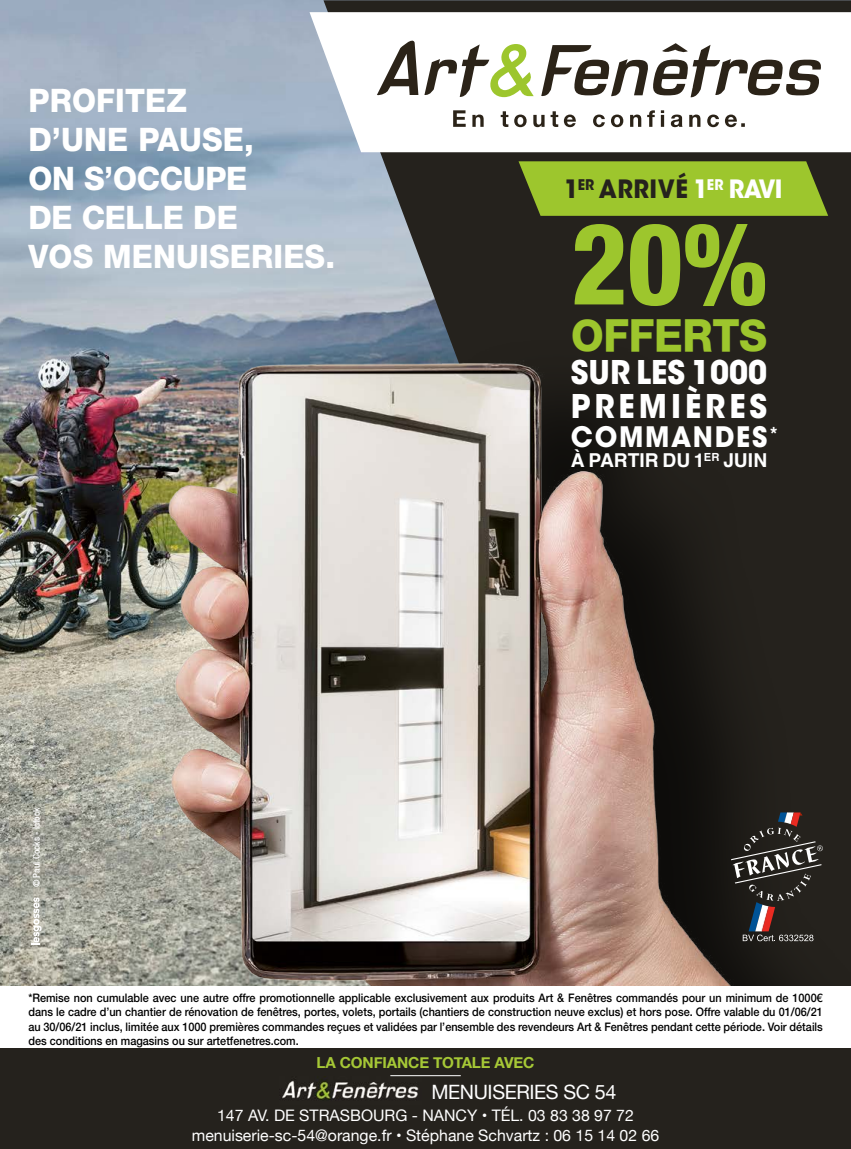
<style>
.page{position:relative;width:851px;height:1149px;background:#fff}
.page>*{position:absolute;margin:0;border:0;box-sizing:border-box;transform-origin:0 0}
.t1{font:800 condensed 113.55px "Helvetica 87";color:#9dc62d;scale:.95 1}
.t2{font:800 44.25px "Helvetica Neue";letter-spacing:-.01em;color:#9dc62d;scale:.95 1}
.t3{font:800 32.4px/38.8px "Helvetica Neue LT Std";letter-spacing:.005em;color:#fff;scale:.95 1}
.t4{font:700 32.4px/33.9px "ITC Avant Garde Std";letter-spacing:.13em;color:#fff;scale:.95 1}
.t5{font:700 28.05px "ITC Avant Garde Std";letter-spacing:.065em;color:#fff;scale:.95 1}
.t6{font:700 25.05px "ITC Avant Garde Std";letter-spacing:.02em;color:#25221d;scale:.95 1}
.t7{font:19.8px "Helvetica Neue";letter-spacing:-.02em;color:#fff}
.t8{font:700 19.2px "Helvetica";color:#fff}
.t9{font:15.9px/20.7px "Helvetica Neue";color:#fff;text-align:center}
.t10{font:700 15.15px "Helvetica Neue";letter-spacing:-.01em;color:#a6c836}
.t11{font:500 11.85px/14.1px "Helvetica Neue LT Std";color:#000;text-align:justify;scale:.92 1}
.t12{font:500 condensed 9.45px "Helvetica 67";color:#fff}
.s1{color:#fff}
</style>
<div class="page">
<img style="left:0;top:0;width:323px;height:985px">
<svg style="left:323px;top:0;width:527px;height:338px;background:#3e3f3e"></svg>
<div style="left:444px;top:336px;width:406px;height:812px;background:#25221d"></div>
<img style="left:132px;top:338px;width:691px;height:647px">
<div style="left:0;top:985px;width:850px;height:163px;background:#fff"></div>
<svg style="left:731px;top:812px;width:91px;height:128px"></svg>
<svg style="left:31px;top:897px;width:11px;height:47px"></svg>
<svg style="left:309px;top:12px;width:541px;height:140px"></svg>
<svg style="left:377px;top:36px;width:41px;height:60px"></svg>
<svg style="left:541px;top:43px;width:281px;height:54px"></svg>
<svg style="left:424px;top:44px;width:109px;height:53px"></svg>
<svg style="left:453px;top:110px;width:291px;height:17px"></svg>
<svg style="left:518px;top:161px;width:310px;height:55px;background:#93b82b"></svg>
<div style="left:0;top:1048px;width:850px;height:100px;background:#25221d"></div>
<img style="left:282px;top:1076px;width:139px;height:24px">
<hr style="left:390px;top:1075px;width:70px;height:1px;background:#fff">
<svg style="left:849px;top:0;width:2px;height:6px"></svg>
<h3 class="t3" style="left:28px;top:81px;width:324px">PROFITEZ<br>D’UNE PAUSE,<br>ON S’OCCUPE<br>DE CELLE DE<br>VOS MENUISERIES.</h3>
<p class="t12" style="left:31px;top:887px;width:81px;rotate:-90deg">© Paul Cocks - Istock</p>
<h3 class="t6" style="left:564px;top:172px;width:231px">1<sup>ER</sup> ARRIVÉ <span class="s1">1</span><sup>ER</sup> <span class="s1">RAVI</span></h3>
<h1 class="t1" style="left:571px;top:193px;width:208px">20%</h1>
<h2 class="t2" style="left:571px;top:309px;width:208px">OFFERTS</h2>
<h3 class="t4" style="left:571px;top:355px;width:208px">SUR LES 1000<br>PREMIÈRES</h3>
<h3 class="t5" style="left:571px;top:419px;width:208px">COMMANDES</h3>
<h3 class="t8" style="left:571px;top:444px;width:198px">À PARTIR DU 1<sup>ER</sup> JUIN</h3>
<h3 class="t8" style="left:770px;top:418px;width:9px">*</h3>
<p class="t11" style="left:28px;top:990px;width:865px">*Remise non cumulable avec une autre offre promotionnelle applicable exclusivement aux produits Art &amp; Fenêtres commandés pour un minimum de 1000€ dans le cadre d’un chantier de rénovation de fenêtres, portes, volets, portails (chantiers de construction neuve exclus) et hors pose. Offre valable du 01/06/21 au 30/06/21 inclus, limitée aux 1000 premières commandes reçues et validées par l’ensemble des revendeurs Art &amp; Fenêtres pendant cette période. Voir détails des conditions en magasins ou sur artetfenetres.com.</p>
<p class="t10" style="left:316px;top:1050px;width:219px">LA CONFIANCE TOTALE AVEC</p>
<h3 class="t7" style="left:431px;top:1077px;width:186px">MENUISERIES SC 54</h3>
<h3 class="t9" style="left:192px;top:1105px;width:469px">147 AV. DE STRASBOURG - NANCY • TÉL. 03 83 38 97 72 menuiserie-sc-54@orange.fr • Stéphane Schvartz : 06 15 14 02 66</h3>
</div>
